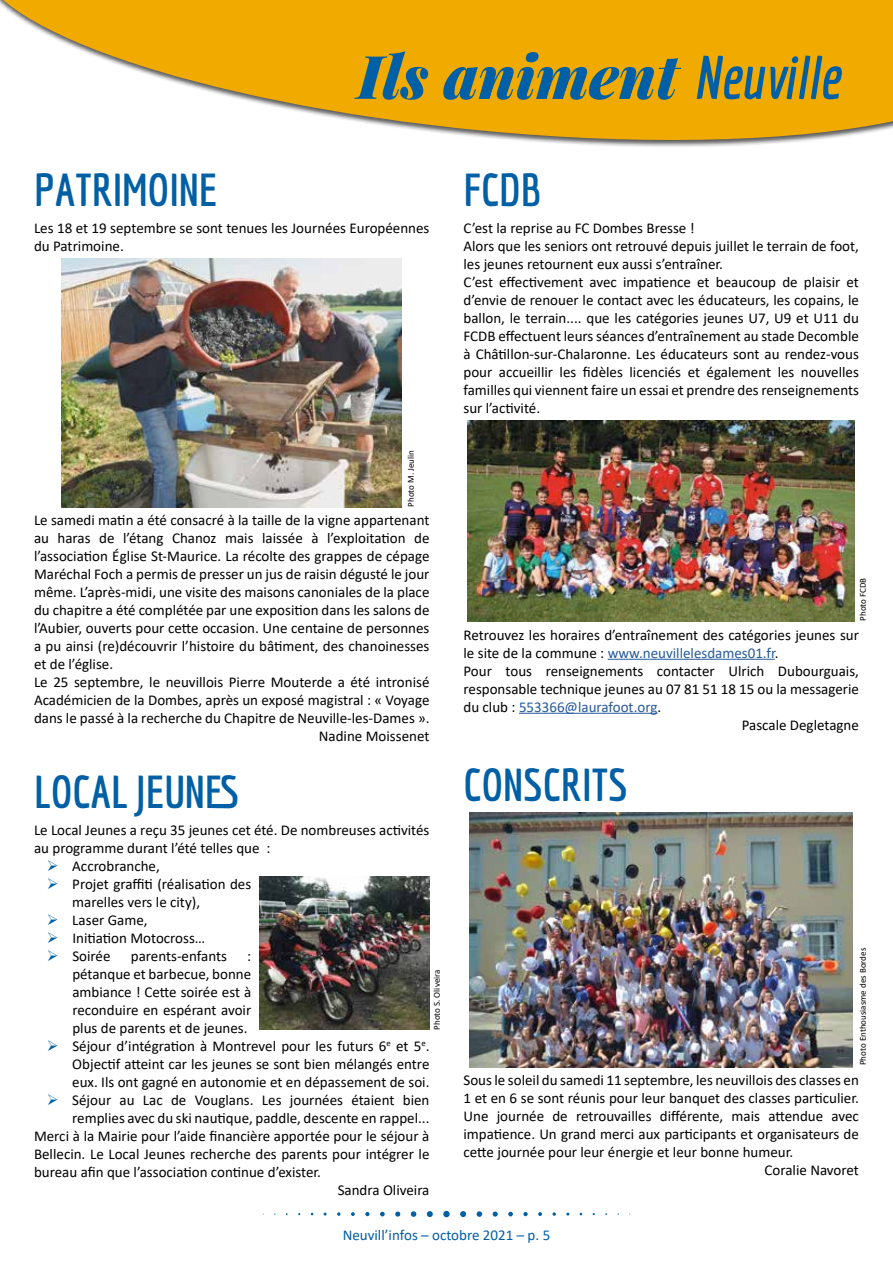
<style>
.page{position:relative;width:893px;height:1263px;background:#fff}
.page>*{position:absolute;margin:0;border:0;box-sizing:border-box;transform-origin:0 0}
.t1{font:italic 900 60px "Playfair Display";color:#005fa5}
.t2{font:700 45px "Economica";color:#005fa5}
.t3{font:15px/18px "Calibri";color:#000}
.t4{font:15px "Calibri";color:#275b9b}
.t5{font:15px "Calibri";color:#005fa5}
.t6{font:9px "Calibri";color:#000}
.s1{font-family:"Economica";font-weight:700}
.s2{color:#000}
</style>
<div class="page">
<div style="left:443px;top:1211px;width:7px;height:6px;background:#005fa5;border-radius:50%"></div>
<svg style="left:411px;top:1211px;width:5px;height:6px"></svg>
<svg style="left:477px;top:1211px;width:5px;height:6px"></svg>
<svg style="left:395px;top:1211px;width:5px;height:5px"></svg>
<svg style="left:493px;top:1211px;width:5px;height:5px"></svg>
<svg style="left:380px;top:1212px;width:5px;height:4px"></svg>
<svg style="left:508px;top:1212px;width:5px;height:4px"></svg>
<svg style="left:365px;top:1212px;width:5px;height:4px"></svg>
<svg style="left:523px;top:1212px;width:5px;height:4px"></svg>
<svg style="left:351px;top:1212px;width:4px;height:4px"></svg>
<svg style="left:538px;top:1212px;width:4px;height:4px"></svg>
<svg style="left:337px;top:1212px;width:3px;height:4px"></svg>
<svg style="left:552px;top:1212px;width:4px;height:4px"></svg>
<svg style="left:427px;top:1211px;width:6px;height:6px"></svg>
<svg style="left:460px;top:1211px;width:6px;height:6px"></svg>
<svg style="left:0;top:0;width:893px;height:147px;fill:#f0aa00"></svg>
<img style="left:62px;top:258px;width:340px;height:249px">
<hr style="left:608px;top:659px;width:167px;height:1px;background:#275b9b">
<hr style="left:519px;top:713px;width:138px;height:1px;background:#275b9b">
<img style="left:468px;top:420px;width:387px;height:201px">
<img style="left:470px;top:812px;width:383px;height:255px">
<img style="left:260px;top:876px;width:169px;height:154px">
<h1 class="t1" style="left:357px;top:30px;width:485px">Ils animent <span class="s1">Neuville</span></h1>
<h2 class="t2" style="left:34px;top:164px;width:184px">PATRIMOINE</h2>
<p class="t3" style="left:34px;top:219px;width:397px">Les 18 et 19 septembre se sont tenues les Journées Européennes du Patrimoine.</p>
<p class="t6" style="left:404px;top:507px;width:58px;rotate:-90deg">Photo M. Jeulin</p>
<p class="t3" style="left:34px;top:511px;width:397px">Le samedi matin a été consacré à la taille de la vigne appartenant</p>
<p class="t3" style="left:34px;top:529px;width:397px">au haras de l’étang Chanoz mais laissée à l’exploitation de</p>
<p class="t3" style="left:34px;top:547px;width:397px">l’association Église St-Maurice. La récolte des grappes de cépage</p>
<p class="t3" style="left:34px;top:565px;width:397px">Maréchal Foch a permis de presser un jus de raisin dégusté le jour</p>
<p class="t3" style="left:34px;top:583px;width:397px">même. L’après-midi, une visite des maisons canoniales de la place</p>
<p class="t3" style="left:34px;top:601px;width:397px">du chapitre a été complétée par une exposition dans les salons de</p>
<p class="t3" style="left:34px;top:619px;width:397px">l’Aubier, ouverts pour cette occasion. Une centaine de personnes</p>
<p class="t3" style="left:34px;top:637px;width:397px">a pu ainsi (re)découvrir l’histoire du bâtiment, des chanoinesses</p>
<p class="t3" style="left:34px;top:655px;width:81px">et de l’église.</p>
<p class="t3" style="left:34px;top:673px;width:397px">Le 25 septembre, le neuvillois Pierre Mouterde a été intronisé</p>
<p class="t3" style="left:34px;top:691px;width:397px">Académicien de la Dombes, après un exposé magistral : « Voyage</p>
<p class="t3" style="left:34px;top:709px;width:397px">dans le passé à la recherche du Chapitre de Neuville-les-Dames ».</p>
<p class="t3" style="left:319px;top:727px;width:112px">Nadine Moissenet</p>
<h2 class="t2" style="left:34px;top:766px;width:206px">LOCAL JEUNES</h2>
<p class="t3" style="left:34px;top:820px;width:397px">Le Local Jeunes a reçu 35 jeunes cet été. De nombreuses activités</p>
<p class="t3" style="left:34px;top:838px;width:238px">au programme durant l’été telles que :</p>
<p class="t3" style="left:72px;top:856px;width:89px">Accrobranche,</p>
<p class="t3" style="left:72px;top:874px;width:180px">Projet graffiti (réalisation des</p>
<p class="t3" style="left:72px;top:892px;width:129px">marelles vers le city),</p>
<p class="t3" style="left:72px;top:910px;width:77px">Laser Game,</p>
<p class="t3" style="left:72px;top:928px;width:134px">Initiation Motocross…</p>
<p class="t3" style="left:72px;top:946px;width:40px">Soirée</p>
<p class="t3" style="left:131px;top:946px;width:98px">parents-enfants</p>
<p class="t3" style="left:247px;top:946px;width:6px">:</p>
<p class="t3" style="left:72px;top:964px;width:180px">pétanque et barbecue, bonne</p>
<p class="t3" style="left:72px;top:982px;width:180px">ambiance ! Cette soirée est à</p>
<p class="t3" style="left:72px;top:1000px;width:180px">reconduire en espérant avoir</p>
<p class="t3" style="left:72px;top:1018px;width:177px">plus de parents et de jeunes.</p>
<p class="t3" style="left:72px;top:1036px;width:359px">Séjour d’intégration à Montrevel pour les futurs 6<sup>e</sup> et 5<sup>e</sup>.</p>
<p class="t3" style="left:72px;top:1054px;width:359px">Objectif atteint car les jeunes se sont bien mélangés entre</p>
<p class="t3" style="left:72px;top:1072px;width:359px">eux. Ils ont gagné en autonomie et en dépassement de soi.</p>
<p class="t3" style="left:72px;top:1090px;width:359px">Séjour au Lac de Vouglans. Les journées étaient bien</p>
<p class="t3" style="left:72px;top:1108px;width:359px">remplies avec du ski nautique, paddle, descente en rappel...</p>
<p class="t3" style="left:34px;top:1126px;width:397px">Merci à la Mairie pour l’aide financière apportée pour le séjour à</p>
<p class="t3" style="left:34px;top:1144px;width:397px">Bellecin. Le Local Jeunes recherche des parents pour intégrer le</p>
<p class="t3" style="left:34px;top:1162px;width:289px">bureau afin que l’association continue d’exister.</p>
<p class="t3" style="left:338px;top:1180px;width:93px">Sandra Oliveira</p>
<p class="t6" style="left:431px;top:1030px;width:62px;rotate:-90deg">Photo S. Oliveira</p>
<h2 class="t2" style="left:463px;top:164px;width:79px">FCDB</h2>
<p class="t3" style="left:463px;top:219px;width:397px">C’est la reprise au FC Dombes Bresse !<br>Alors que les seniors ont retrouvé depuis juillet le terrain de foot, les jeunes retournent eux aussi s’entraîner.<br>C’est effectivement avec impatience et beaucoup de plaisir et d’envie de renouer le contact avec les éducateurs, les copains, le ballon, le terrain.... que les catégories jeunes U7, U9 et U11 du FCDB effectuent leurs séances d’entraînement au stade Decomble à Châtillon-sur-Chalaronne. Les éducateurs sont au rendez-vous pour accueillir les fidèles licenciés et également les nouvelles familles qui viennent faire un essai et prendre des renseignements sur l’activité.</p>
<p class="t6" style="left:856px;top:621px;width:45px;rotate:-90deg">Photo FCDB</p>
<p class="t3" style="left:463px;top:625px;width:397px">Retrouvez les horaires d’entraînement des catégories jeunes sur</p>
<p class="t4" style="left:463px;top:642px;width:317px"><span class="s2">le site de la commune :</span> www.neuvillelesdames01.fr<span class="s2">.</span></p>
<p class="t3" style="left:463px;top:661px;width:397px">Pour tous renseignements contacter Ulrich Dubourguais,</p>
<p class="t3" style="left:463px;top:679px;width:397px">responsable technique jeunes au 07 81 51 18 15 ou la messagerie</p>
<p class="t4" style="left:463px;top:696px;width:199px"><span class="s2">du club :</span> 553366@laurafoot.org<span class="s2">.</span></p>
<p class="t3" style="left:742px;top:715px;width:119px">Pascale Degletagne</p>
<h2 class="t2" style="left:463px;top:758px;width:166px">CONSCRITS</h2>
<p class="t6" style="left:856px;top:1065px;width:119px;rotate:-90deg">Photo Enthousiasme des Bordes</p>
<p class="t3" style="left:463px;top:1071px;width:397px">Sous le soleil du samedi 11 septembre, les neuvillois des classes en</p>
<p class="t3" style="left:463px;top:1089px;width:397px">1 et en 6 se sont réunis pour leur banquet des classes particulier.</p>
<p class="t3" style="left:463px;top:1107px;width:397px">Une journée de retrouvailles différente, mais attendue avec</p>
<p class="t3" style="left:463px;top:1125px;width:397px">impatience. Un grand merci aux participants et organisateurs de</p>
<p class="t3" style="left:463px;top:1143px;width:331px">cette journée pour leur énergie et leur bonne humeur.</p>
<p class="t3" style="left:765px;top:1161px;width:96px">Coralie Navoret</p>
<p class="t5" style="left:343px;top:1225px;width:209px">Neuvill’infos – octobre 2021 – p. 5</p>
</div>
